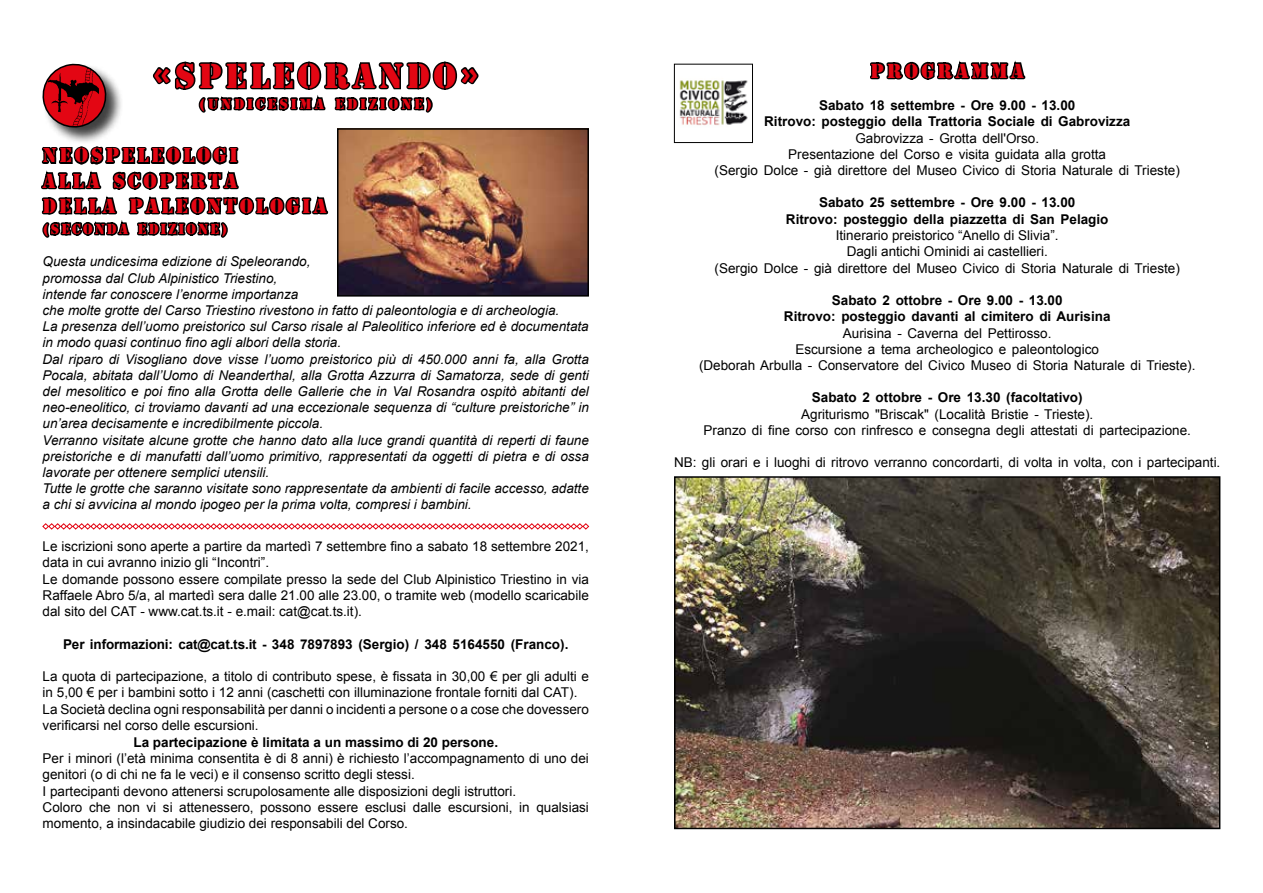
<style>
.page{position:relative;width:1263px;height:893px;background:#fff}
.page>*{position:absolute;margin:0;border:0;box-sizing:border-box;transform-origin:0 0}
.t1{font:36px "Stencil";letter-spacing:.1em;color:#e30613}
.t2{font:21px/25.2px "Stencil";letter-spacing:.14em;color:#e30613}
.t3{font:15px "Stencil";letter-spacing:.2em;color:#e30613}
.t4{font:15px "Stencil";letter-spacing:.14em;color:#e30613}
.t5{font:13.5px/16.2px "Arial";color:#000;text-align:center}
.t6{font:italic 13.5px/16.2px "Arial";color:#000}
.t7{font:700 13.5px/16.2px "Arial";color:#000;text-align:center}
</style>
<div class="page">
<svg style="left:870px;top:60px;width:156px;height:20px"></svg>
<svg style="left:152px;top:61px;width:327px;height:52px"></svg>
<svg style="left:41px;top:146px;width:288px;height:92px"></svg>
<div style="left:42px;top:63px;width:82px;height:82px;background:#000;opacity:.75"></div>
<svg style="left:42px;top:63px;width:70px;height:70px"></svg>
<img style="left:48px;top:66px;width:50px;height:61px">
<img style="left:340px;top:131px;width:246px;height:163px">
<div style="left:337px;top:128px;width:252px;height:169px;border:2px solid #000"></div>
<svg style="left:42px;top:523px;width:547px;height:7px"></svg>
<img style="left:679px;top:80px;width:69px;height:46px">
<div style="left:674px;top:64px;width:79px;height:79px;border:1px solid #000"></div>
<img style="left:677px;top:479px;width:540px;height:347px">
<div style="left:674px;top:476px;width:546px;height:353px;border:2px solid #000"></div>
<h1 class="t1" style="left:152px;top:55px;width:329px">«SPELEORANDO»</h1>
<p class="t3" style="left:199px;top:95px;width:235px">(UNDICESIMA EDIZIONE)</p>
<h2 class="t2" style="left:43px;top:143px;width:286px">NEOSPELEOLOGI<br>ALLA SCOPERTA<br>DELLA PALEONTOLOGIA</h2>
<p class="t4" style="left:43px;top:220px;width:187px">(SECONDA EDIZIONE)</p>
<p class="t6" style="left:43px;top:254px;width:548px">Questa undicesima edizione di Speleorando,<br>promossa dal Club Alpinistico Triestino,<br>intende far conoscere l’enorme importanza<br>che molte grotte del Carso Triestino rivestono in fatto di paleontologia e di archeologia.<br>La presenza dell’uomo preistorico sul Carso risale al Paleolitico inferiore ed è documentata in modo quasi continuo fino agli albori della storia.<br>Dal riparo di Visogliano dove visse l’uomo preistorico più di 450.000 anni fa, alla Grotta Pocala, abitata dall’Uomo di Neanderthal, alla Grotta Azzurra di Samatorza, sede di genti del mesolitico e poi fino alla Grotta delle Gallerie che in Val Rosandra ospitò abitanti del neo-eneolitico, ci troviamo davanti ad una eccezionale sequenza di “culture preistoriche” in un’area decisamente e incredibilmente piccola.<br>Verranno visitate alcune grotte che hanno dato alla luce grandi quantità di reperti di faune preistoriche e di manufatti dall’uomo primitivo, rappresentati da oggetti di pietra e di ossa lavorate per ottenere semplici utensili.<br>Tutte le grotte che saranno visitate sono rappresentate da ambienti di facile accesso, adatte a chi si avvicina al mondo ipogeo per la prima volta, compresi i bambini.</p>
<p class="t5" style="left:43px;top:538px;width:548px;text-align:left">Le iscrizioni sono aperte a partire da martedì 7 settembre fino a sabato 18 settembre 2021, data in cui avranno inizio gli “Incontri”.<br>Le domande possono essere compilate presso la sede del Club Alpinistico Triestino in via Raffaele Abro 5/a, al martedì sera dalle 21.00 alle 23.00, o tramite web (modello scaricabile dal sito del CAT - www.cat.ts.it - e.mail: cat@cat.ts.it).</p>
<p class="t7" style="left:63px;top:636px;width:507px">Per informazioni: cat@cat.ts.it - 348 7897893 (Sergio) / 348 5164550 (Franco).</p>
<p class="t5" style="left:43px;top:668px;width:548px;text-align:left">La quota di partecipazione, a titolo di contributo spese, è fissata in 30,00 € per gli adulti e in 5,00 € per i bambini sotto i 12 anni (caschetti con illuminazione frontale forniti dal CAT).<br>La Società declina ogni responsabilità per danni o incidenti a persone o a cose che dovessero verificarsi nel corso delle escursioni.</p>
<p class="t7" style="left:133px;top:734px;width:366px">La partecipazione è limitata a un massimo di 20 persone.</p>
<p class="t5" style="left:43px;top:750px;width:548px;text-align:left">Per i minori (l’età minima consentita è di 8 anni) è richiesto l’accompagnamento di uno dei genitori (o di chi ne fa le veci) e il consenso scritto degli stessi.<br>I partecipanti devono attenersi scrupolosamente alle disposizioni degli istruttori.<br>Coloro che non vi si attenessero, possono essere esclusi dalle escursioni, in qualsiasi momento, a insindacabile giudizio dei responsabili del Corso.</p>
<h2 class="t2" style="left:871px;top:59px;width:155px">PROGRAMMA</h2>
<p class="t7" style="left:764px;top:98px;width:368px">Sabato 18 settembre - Ore 9.00 - 13.00<br>Ritrovo: posteggio della Trattoria Sociale di Gabrovizza</p>
<p class="t5" style="left:715px;top:130px;width:467px">Gabrovizza - Grotta dell'Orso.<br>Presentazione del Corso e visita guidata alla grotta<br>(Sergio Dolce - già direttore del Museo Civico di Storia Naturale di Trieste)</p>
<p class="t7" style="left:786px;top:195px;width:324px">Sabato 25 settembre - Ore 9.00 - 13.00<br>Ritrovo: posteggio della piazzetta di San Pelagio</p>
<p class="t5" style="left:715px;top:227px;width:467px">Itinerario preistorico “Anello di Slivia”.<br>Dagli antichi Ominidi ai castellieri.<br>(Sergio Dolce - già direttore del Museo Civico di Storia Naturale di Trieste)</p>
<p class="t7" style="left:784px;top:293px;width:328px">Sabato 2 ottobre - Ore 9.00 - 13.00<br>Ritrovo: posteggio davanti al cimitero di Aurisina</p>
<p class="t5" style="left:699px;top:325px;width:498px">Aurisina - Caverna del Pettirosso.<br>Escursione a tema archeologico e paleontologico<br>(Deborah Arbulla - Conservatore del Civico Museo di Storia Naturale di Trieste).</p>
<p class="t7" style="left:812px;top:390px;width:272px">Sabato 2 ottobre - Ore 13.30 (facoltativo)</p>
<p class="t5" style="left:703px;top:406px;width:489px">Agriturismo "Briscak" (Località Bristie - Trieste).<br>Pranzo di fine corso con rinfresco e consegna degli attestati di partecipazione.</p>
<p class="t5" style="left:674px;top:454px;width:548px">NB: gli orari e i luoghi di ritrovo verranno concordarti, di volta in volta, con i partecipanti.</p>
</div>
